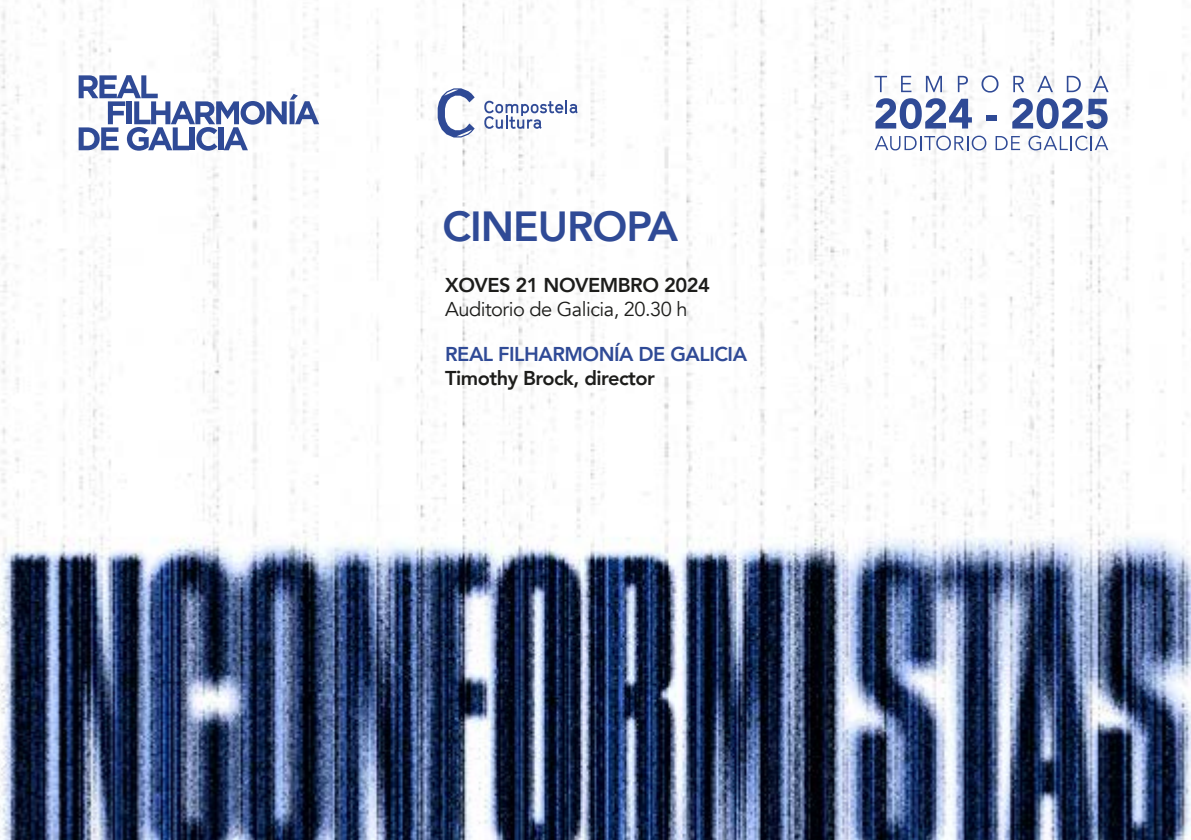
<style>
.page{position:relative;width:1191px;height:840px;background:#fff}
.page>*{position:absolute;margin:0;border:0;box-sizing:border-box;transform-origin:0 0}
.t1{font:800 42px "Avenir";letter-spacing:-.025em;color:#2f4a96}
.t2{font:800 20px "Avenir";letter-spacing:-.025em;color:#1d1d1b}
.t3{font:20px "Avenir";letter-spacing:-.025em;color:#1d1d1b}
.t4{font:800 20px "Avenir";letter-spacing:-.025em;color:#2f4a96}
</style>
<div class="page">
<img style="left:0;top:0;width:1191px;height:839px">
<svg style="left:79px;top:75px;width:240px;height:76px"></svg>
<svg style="left:438px;top:88px;width:37px;height:49px"></svg>
<svg style="left:484px;top:100px;width:94px;height:29px"></svg>
<svg style="left:875px;top:98px;width:97px;height:31px"></svg>
<div style="left:986px;top:115px;width:10px;height:5px;background:#2f4a96"></div>
<svg style="left:1012px;top:98px;width:95px;height:31px"></svg>
<svg style="left:874px;top:76px;width:13px;height:16px"></svg>
<svg style="left:901px;top:76px;width:10px;height:16px"></svg>
<svg style="left:926px;top:76px;width:16px;height:16px"></svg>
<svg style="left:957px;top:76px;width:11px;height:16px"></svg>
<svg style="left:981px;top:75px;width:17px;height:17px"></svg>
<svg style="left:1013px;top:76px;width:11px;height:16px"></svg>
<svg style="left:1037px;top:76px;width:16px;height:16px"></svg>
<svg style="left:1066px;top:76px;width:14px;height:16px"></svg>
<svg style="left:1092px;top:76px;width:16px;height:16px"></svg>
<svg style="left:874px;top:136px;width:112px;height:14px"></svg>
<svg style="left:995px;top:136px;width:25px;height:14px"></svg>
<svg style="left:1028px;top:136px;width:80px;height:14px"></svg>
<h1 class="t1" style="left:442px;top:193px;width:237px">CINEUROPA</h1>
<p class="t2" style="left:445px;top:270px;width:266px">XOVES 21 NOVEMBRO 2024</p>
<p class="t3" style="left:445px;top:297px;width:244px">Auditorio de Galicia, 20.30 h</p>
<p class="t4" style="left:445px;top:338px;width:303px">REAL FILHARMONÍA DE GALICIA</p>
<p class="t2" style="left:445px;top:362px;width:211px">Timothy Brock, director</p>
</div>
